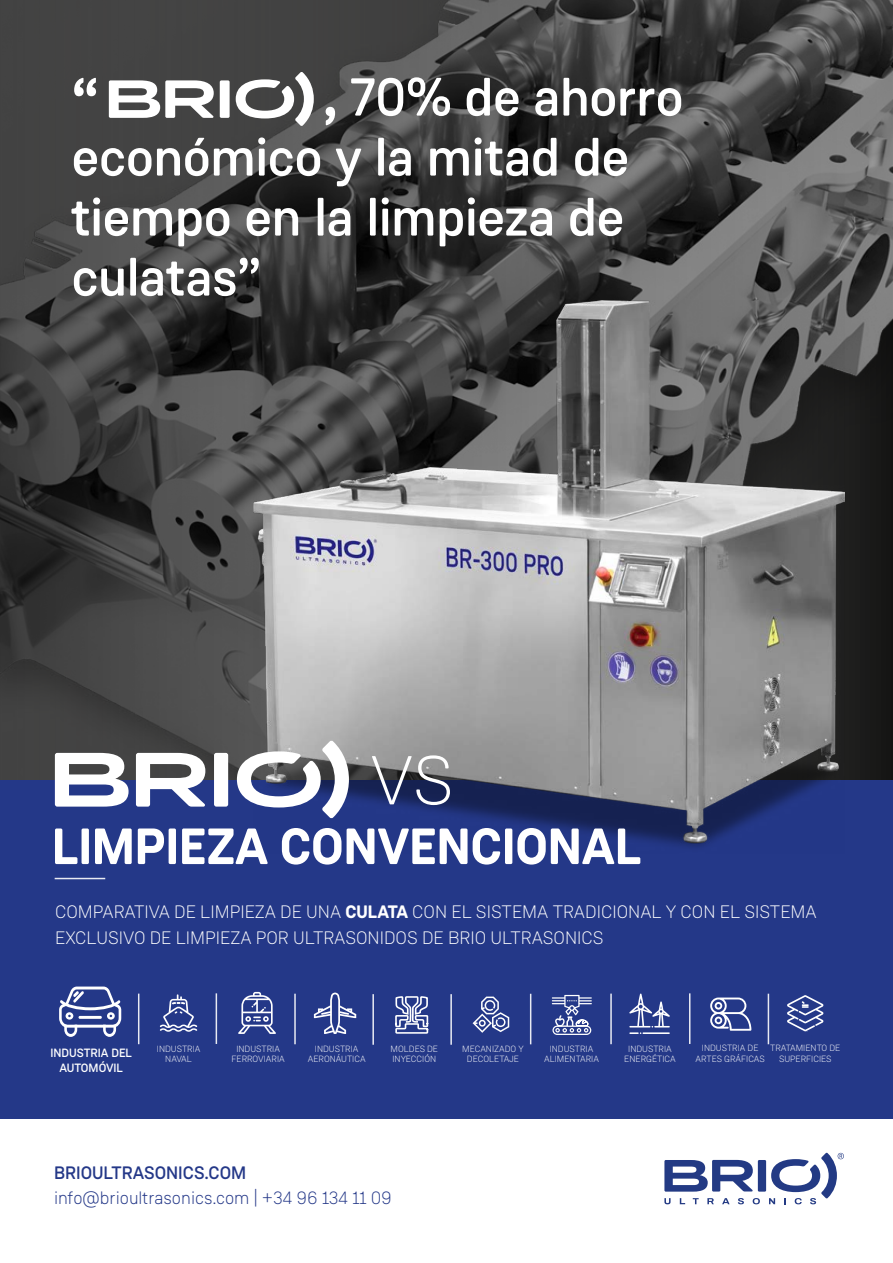
<style>
.page{position:relative;width:893px;height:1263px;background:#fff}
.page>*{position:absolute;margin:0;border:0;box-sizing:border-box;transform-origin:0 0}
.t1{font:300 69px "Weissenhof Grotesk";color:#fff}
.t2{font:500 54px/60px "Weissenhof Grotesk";letter-spacing:-.01em;color:#fff}
.t3{font:700 54px "Weissenhof Grotesk";color:#fff}
.t4{font:700 50.85px "Weissenhof Grotesk";color:#fff}
.t5{font:300 18px/25.2px "Weissenhof Grotesk";color:#fff}
.t6{font:300 18px "Weissenhof Grotesk";color:#243888}
.t7{font:500 18px "Weissenhof Grotesk";color:#243888}
.t8{font:500 12px/14.4px "Weissenhof Grotesk";color:#fff;text-align:center}
.t9{font:300 9px/10.8px "Weissenhof Grotesk";color:#fff;text-align:center}
.s1{font-weight:700}
</style>
<div class="page">
<img style="left:0;top:0;width:893px;height:780px">
<div style="left:0;top:780px;width:893px;height:339px;background:#243888"></div>
<hr style="left:138px;top:993px;width:1px;height:51px;background:#fff">
<hr style="left:610px;top:993px;width:2px;height:51px;background:#fff">
<hr style="left:216px;top:993px;width:1px;height:51px;background:#fff">
<hr style="left:689px;top:993px;width:1px;height:51px;background:#fff">
<hr style="left:372px;top:994px;width:2px;height:51px;background:#fff">
<hr style="left:450px;top:994px;width:2px;height:51px;background:#fff">
<hr style="left:294px;top:994px;width:2px;height:50px;background:#fff">
<hr style="left:768px;top:994px;width:1px;height:50px;background:#fff">
<hr style="left:530px;top:994px;width:1px;height:50px;background:#fff">
<img style="left:254px;top:300px;width:591px;height:547px">
<svg style="left:109px;top:80px;width:105px;height:38px"></svg>
<div style="left:220px;top:80px;width:10px;height:38px;background:#fff;border-radius:2px"></div>
<svg style="left:236px;top:72px;width:78px;height:54px"></svg>
<svg style="left:787px;top:995px;width:36px;height:36px"></svg>
<svg style="left:395px;top:996px;width:33px;height:38px"></svg>
<svg style="left:314px;top:992px;width:42px;height:42px"></svg>
<svg style="left:59px;top:986px;width:62px;height:51px"></svg>
<svg style="left:160px;top:994px;width:37px;height:38px"></svg>
<svg style="left:238px;top:992px;width:38px;height:42px"></svg>
<svg style="left:473px;top:996px;width:36px;height:37px"></svg>
<svg style="left:552px;top:995px;width:40px;height:40px"></svg>
<svg style="left:629px;top:993px;width:41px;height:41px"></svg>
<hr style="left:642px;top:1032px;width:28px;height:2px;background:#fff">
<svg style="left:710px;top:997px;width:41px;height:34px"></svg>
<svg style="left:55px;top:753px;width:74px;height:54px"></svg>
<svg style="left:136px;top:753px;width:70px;height:54px"></svg>
<div style="left:214px;top:753px;width:14px;height:54px;background:#fff;border-radius:2px"></div>
<svg style="left:237px;top:740px;width:112px;height:78px"></svg>
<hr style="left:55px;top:878px;width:50px;height:1px;background:#fff">
<svg style="left:664px;top:1160px;width:89px;height:31px"></svg>
<div style="left:758px;top:1160px;width:8px;height:31px;background:#233a84"></div>
<svg style="left:664px;top:1198px;width:7px;height:6px"></svg>
<svg style="left:680px;top:1198px;width:5px;height:6px"></svg>
<svg style="left:693px;top:1198px;width:6px;height:6px"></svg>
<svg style="left:707px;top:1198px;width:7px;height:6px"></svg>
<svg style="left:722px;top:1198px;width:8px;height:6px"></svg>
<svg style="left:738px;top:1198px;width:6px;height:6px"></svg>
<svg style="left:753px;top:1198px;width:7px;height:6px"></svg>
<svg style="left:769px;top:1152px;width:75px;height:52px"></svg>
<h2 class="t2" style="left:71px;top:67px;width:614px;text-indent:251px"><span class="s1">,</span> 70% de ahorro económico y la mitad de tiempo en la limpieza de culatas”</h2>
<h2 class="t3" style="left:71px;top:63px;width:29px">“</h2>
<h1 class="t1" style="left:370px;top:739px;width:85px">VS</h1>
<h3 class="t4" style="left:52px;top:814px;width:591px">LIMPIEZA CONVENCIONAL</h3>
<h3 class="t5" style="left:55px;top:899px;width:763px">COMPARATIVA DE LIMPIEZA DE UNA <span class="s1">CULATA</span> CON EL SISTEMA TRADICIONAL Y CON EL SISTEMA<br>EXCLUSIVO DE LIMPIEZA POR ULTRASONIDOS DE BRIO ULTRASONICS</h3>
<h3 class="t8" style="left:50px;top:1046px;width:83px">INDUSTRIA DEL<br>AUTOMÓVIL</h3>
<p class="t9" style="left:157px;top:1043px;width:45px">INDUSTRIA<br>NAVAL</p>
<p class="t9" style="left:231px;top:1043px;width:55px">INDUSTRIA<br>FERROVIARIA</p>
<p class="t9" style="left:308px;top:1043px;width:59px">INDUSTRIA<br>AERONÁUTICA</p>
<p class="t9" style="left:391px;top:1043px;width:49px;text-align:left">MOLDES DE<br>INYECCIÓN</p>
<p class="t9" style="left:462px;top:1043px;width:63px">MECANIZADO Y<br>DECOLETAJE</p>
<p class="t9" style="left:544px;top:1043px;width:56px">INDUSTRIA<br>ALIMENTARIA</p>
<p class="t9" style="left:624px;top:1043px;width:53px">INDUSTRIA<br>ENERGÉTICA</p>
<p class="t9" style="left:695px;top:1043px;width:71px">INDUSTRIA DE<br>ARTES GRÁFICAS</p>
<p class="t9" style="left:770px;top:1043px;width:72px">TRATAMIENTO DE<br>SUPERFICIES</p>
<h3 class="t7" style="left:54px;top:1161px;width:194px">BRIOULTRASONICS.COM</h3>
<h3 class="t6" style="left:54px;top:1187px;width:339px">info@brioultrasonics.com | +34 96 134 11 09</h3>
</div>
